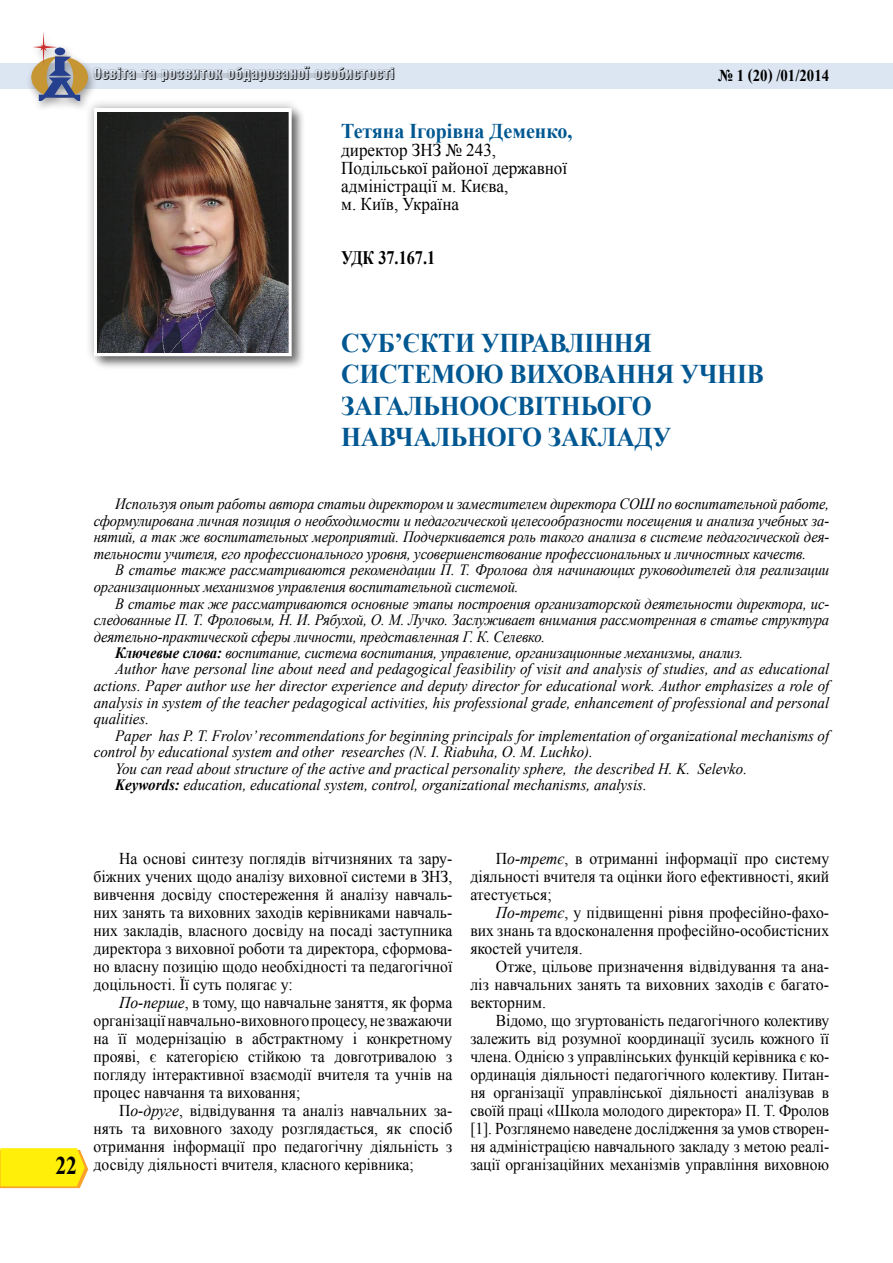
<style>
.page{position:relative;width:893px;height:1263px;background:#fff}
.page>*{position:absolute;margin:0;border:0;box-sizing:border-box;transform-origin:0 0}
.t1{font:700 27px/31.5px "Times New Roman";letter-spacing:-.01em;color:#005791;scale:.95 1}
.t2{font:700 25.5px "Times New Roman";color:#000;scale:.85 1}
.t3{font:700 21px "Times New Roman";color:#005791;scale:.95 1}
.t4{font:700 19.05px "Times New Roman";color:#000;scale:.85 1}
.t5{font:18px/18px "Times New Roman";color:#000;scale:.95 1}
.t6{font:16.5px/18px "Times New Roman";color:#000;text-align:justify;scale:.95 1}
.t7{font:16.5px/18px "Times New Roman";color:#000;text-align:justify;scale:.94 1}
.t8{font:16.5px/18px "Times New Roman";color:#000;text-align:justify;scale:.96 1}
.t9{font:16.5px "Helios Compr Shadow";color:#000}
.t10{font:700 16.5px "Times New Roman";color:#000;scale:.9 1}
.t11{font:italic 15.75px/16.5px "Times New Roman";color:#000;text-align:justify;scale:.93 1}
.t12{font:italic 15.75px "Times New Roman";color:#000;scale:.95 1}
.s1{font-weight:700}
.s2{font-style:italic}
</style>
<div class="page">
<div style="left:1px;top:63px;width:892px;height:26px;background:#dce6f2"></div>
<svg style="left:0;top:1148px;width:88px;height:40px;background:#feea18"></svg>
<hr style="left:94px;top:73px;width:300px;height:4px;background:#c2cad5">
<div style="left:26px;top:30px;width:72px;height:82px;background:#000;opacity:.37"></div>
<svg style="left:31px;top:31px;width:57px;height:70px"></svg>
<div style="left:92px;top:106px;width:214px;height:264px;background:#f5f5f5"></div>
<div style="left:84px;top:98px;width:217px;height:268px;background:#000;opacity:.3"></div>
<img style="left:98px;top:113px;width:190px;height:239px">
<div style="left:94px;top:108px;width:198px;height:248px;border:3px solid #fff"></div>
<p class="t9" style="left:94px;top:65px;width:303px">Освіта та розвиток обдарованої особистості</p>
<p class="t3" style="left:341px;top:117px;width:245px">Тетяна Ігорівна Деменко,</p>
<p class="t5" style="left:341px;top:141px;width:239px">директор ЗНЗ № 243,<br>Подільської районої державної адміністрації м. Києва,<br>м. Київ, Україна</p>
<p class="t4" style="left:341px;top:245px;width:112px">УДК 37.167.1</p>
<p class="t10" style="left:718px;top:64px;width:125px">№ 1 (20) /01/2014</p>
<h1 class="t1" style="left:341px;top:326px;width:446px">СУБ’ЄКТИ УПРАВЛІННЯ<br>СИСТЕМОЮ ВИХОВАННЯ УЧНІВ<br>ЗАГАЛЬНООСВІТНЬОГО<br>НАВЧАЛЬНОГО ЗАКЛАДУ</h1>
<p class="t11" style="left:94px;top:496px;width:792px;text-indent:21px">Используя опыт работы автора статьи директором и заместителем директора СОШ по воспитательной работе, сформулирована личная позиция о необходимости и педагогической целесообразности посещения и анализа учебных за&shy;нятий, а так же воспитательных мероприятий. Подчеркивается роль такого анализа в системе педагогической дея&shy;тельности учителя, его профессионального уровня, усовершенствование профессиональных и личностных качеств.</p>
<p class="t11" style="left:94px;top:562px;width:792px;text-indent:21px">В статье также рассматриваются рекомендации П. Т. Фролова для начинающих руководителей для реализации организационных механизмов управления воспитательной системой.</p>
<p class="t11" style="left:115px;top:595px;width:769px">В статье так же рассматриваются основные этапы построения организаторской деятельности директора, ис-</p>
<p class="t11" style="left:94px;top:611px;width:792px">следованные П. Т. Фроловым, Н. И. Рябухой, О. М. Лучко. Заслуживает внимания рассмотренная в статье структура</p>
<p class="t11" style="left:94px;top:628px;width:487px">деятельно-практической сферы личности, представленная Г. К. Селевко.</p>
<p class="t11" style="left:115px;top:644px;width:677px"><span class="s1">Ключевые слова:</span> воспитание, система воспитания, управление, организационные механизмы, анализ.</p>
<p class="t12" style="left:115px;top:658px;width:753px">Author have personal line about need and pedagogical feasibility of visit and analysis of studies, and as educational</p>
<p class="t12" style="left:94px;top:675px;width:776px">actions. Paper author use her director experience and deputy director for educational work. Author emphasizes a role of</p>
<p class="t12" style="left:94px;top:691px;width:776px">analysis in system of the teacher pedagogical activities, his professional grade, enhancement of professional and personal</p>
<p class="t12" style="left:94px;top:708px;width:60px">qualities.</p>
<p class="t12" style="left:115px;top:724px;width:753px">Paper has P. T. Frolov’ recommendations for beginning principals for implementation of organizational mechanisms of</p>
<p class="t12" style="left:94px;top:741px;width:527px">control by educational system and other researches (N. I. Riabuha, O. M. Luchko).</p>
<p class="t12" style="left:115px;top:757px;width:667px">You can read about structure of the active and practical personality sphere, the described H. K. Selevko.</p>
<p class="t12" style="left:115px;top:774px;width:561px"><span class="s1">Keywords:</span> education, educational system, control, organizational mechanisms, analysis.</p>
<h2 class="t2" style="left:55px;top:1148px;width:27px">22</h2>
<p class="t6" style="left:94px;top:849px;width:379px;text-indent:26px">На основі синтезу поглядів вітчизняних та зару&shy;біжних учених щодо аналізу виховної системи в ЗНЗ, вивчення досвіду спостереження й аналізу навчаль&shy;них занять та виховних заходів керівниками навчаль&shy;них закладів, власного досвіду на посаді заступника директора з виховної роботи та директора, сформова&shy;но власну позицію щодо необхідності та педагогічної доцільності. Її суть полягає у:</p>
<p class="t6" style="left:94px;top:993px;width:379px;text-indent:26px"><span class="s2">По-перше</span>, в тому, що навчальне заняття, як форма організації навчально-виховного процесу, не зважаючи на її модернізацію в абстрактному і конкретному прояві, є категорією стійкою та довготривалою з погляду інтерактивної взаємодії вчителя та учнів на процес навчання та виховання;</p>
<p class="t6" style="left:94px;top:1101px;width:379px;text-indent:26px">П<span class="s2">о-друге</span>, відвідування та аналіз навчальних за&shy;нять та виховного заходу розглядається, як спосіб отримання інформації про педагогічну діяльність з досвіду діяльності вчителя, класного керівника;</p>
<p class="t6" style="left:470px;top:849px;width:379px;text-indent:26px">П<span class="s2">о-третє</span>, в отриманні інформації про систему діяльності вчителя та оцінки його ефективності, який атестується;</p>
<p class="t6" style="left:470px;top:903px;width:379px;text-indent:26px"><span class="s2">По-третє</span>, у підвищенні рівня професійно-фахо&shy;вих знань та вдосконалення професійно-особистісних якостей учителя.</p>
<p class="t8" style="left:470px;top:957px;width:375px;text-indent:26px">Отже, цільове призначення відвідування та ана&shy;ліз навчальних занять та виховних заходів є багато&shy;векторним.</p>
<p class="t7" style="left:470px;top:1011px;width:383px;text-indent:26px">Відомо, що згуртованість педагогічного колективу залежить від розумної координації зусиль кожного її члена. Однією з управлінських функцій керівника є ко&shy;ординація діяльності педагогічного колективу. Питан&shy;ня організації управлінської діяльності аналізував в своїй праці «Школа молодого директора» П. Т. Фролов [1]. Розглянемо наведене дослідження за умов створен&shy;ня адміністрацією навчального закладу з метою реалі&shy;зації організаційних механізмів управління виховною</p>
</div>
